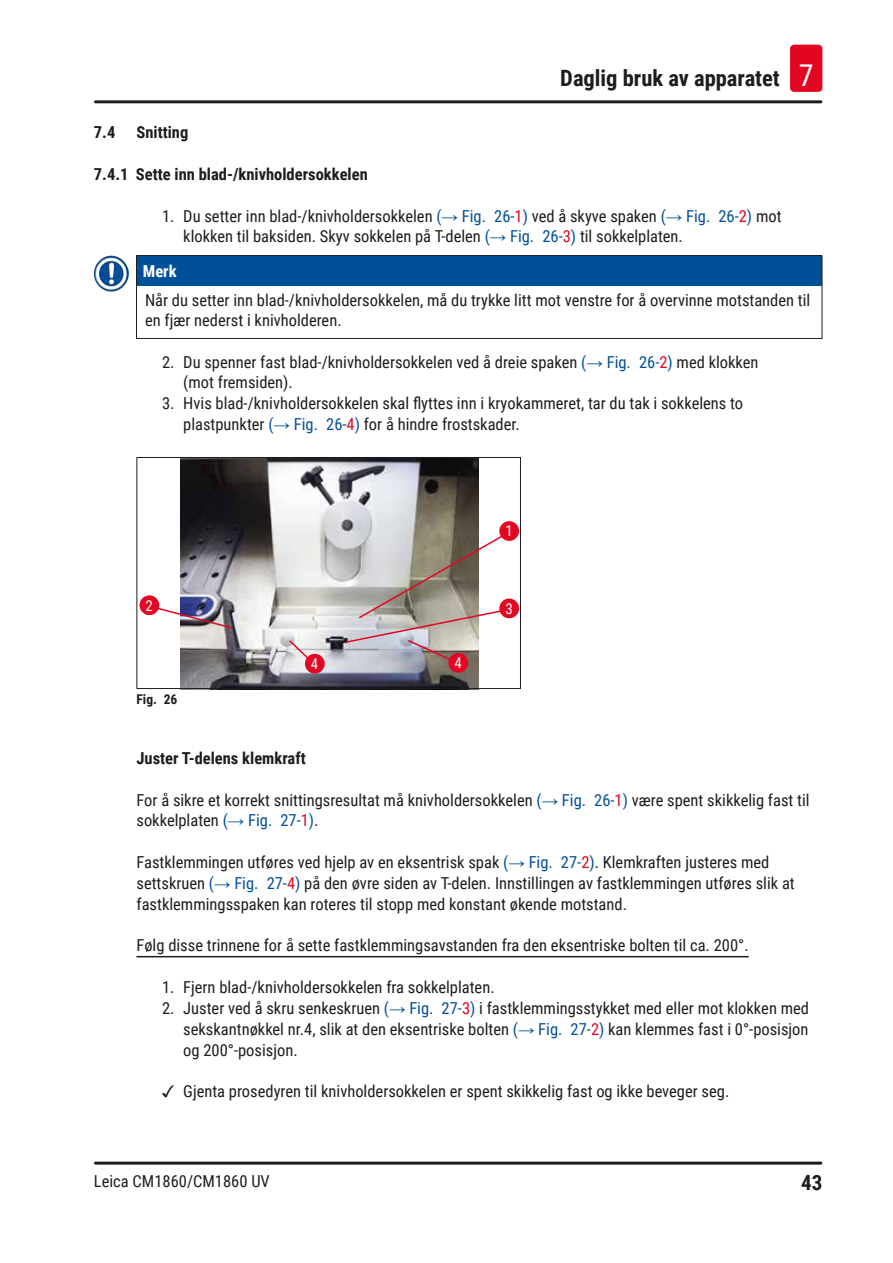
<style>
.page{position:relative;width:893px;height:1263px;background:#fff}
.page>*{position:absolute;margin:0;border:0;box-sizing:border-box;transform-origin:0 0}
.t1{font:700 22.5px "Roboto Condensed";color:#1d1d1b}
.t2{font:700 21px "Roboto Condensed";color:#1d1d1b}
.Description_text{font:16.5px/20.9px "Roboto Condensed";color:#1d1d1b}
.Source_of_danger{font:16.5px/19.8px "Roboto Condensed";color:#1d1d1b}
.I_Topic{font:16.5px "Roboto Condensed";color:#1d1d1b}
.Subheading{font:700 16.5px "Roboto Condensed";color:#1d1d1b}
.Signalword__no_use_a{font:700 16.5px "Roboto Condensed";color:#fff}
.t3{font:15px "Roboto Condensed";color:#fff}
.t4{font:700 13.5px "Roboto Condensed";color:#1d1d1b}
.s1{font-weight:400;font-size:30px;color:#fff}
.s2{color:#005099}
.s3{font-family:"Arial";color:#005099}
.s4{color:#e40522}
</style>
<div class="page">
<hr style="left:95px;top:100px;width:726px;height:3px;background:#1d1d1b">
<hr style="left:95px;top:1161px;width:726px;height:3px;background:#1d1d1b">
<div style="left:790px;top:45px;width:32px;height:47px;background:#e40522;border-radius:4px"></div>
<hr style="left:136px;top:956px;width:613px;height:1px;background:#1d1d1b">
<div style="left:136px;top:256px;width:686px;height:30px;background:#005099"></div>
<hr style="left:136px;top:256px;width:1px;height:30px;background:#1d1d1b">
<hr style="left:136px;top:286px;width:1px;height:52px;background:#1d1d1b">
<hr style="left:822px;top:286px;width:1px;height:52px;background:#1d1d1b">
<hr style="left:136px;top:338px;width:686px;height:1px;background:#1d1d1b">
<hr style="left:136px;top:255px;width:686px;height:1px;background:#1d1d1b">
<hr style="left:822px;top:256px;width:1px;height:30px;background:#1d1d1b">
<img style="left:94px;top:256px;width:26px;height:36px">
<img style="left:180px;top:459px;width:298px;height:228px">
<svg style="left:155px;top:606px;width:78px;height:24px"></svg>
<svg style="left:288px;top:639px;width:23px;height:22px"></svg>
<svg style="left:344px;top:535px;width:157px;height:126px;background:#b9b1ad"></svg>
<div style="left:499px;top:521px;width:20px;height:20px;background:#e40522;border-radius:50%"></div>
<div style="left:140px;top:595px;width:19px;height:20px;background:#e40522;border-radius:50%"></div>
<div style="left:499px;top:598px;width:20px;height:20px;background:#e40522;border-radius:50%"></div>
<div style="left:448px;top:653px;width:20px;height:20px;background:#e40522;border-radius:50%"></div>
<div style="left:305px;top:654px;width:20px;height:20px;background:#e40522;border-radius:50%"></div>
<div style="left:136px;top:457px;width:385px;height:232px;border:1px solid #1d1d1b"></div>
<h1 class="t1" style="left:560px;top:63px;width:255px">Daglig bruk av apparatet <span class="s1">7</span></h1>
<p class="Subheading" style="left:94px;top:121px;width:23px">7.4</p>
<p class="Subheading" style="left:136px;top:121px;width:53px">Snitting</p>
<p class="Subheading" style="left:94px;top:162px;width:275px">7.4.1 Sette inn blad-/knivholdersokkelen</p>
<p class="Description_text" style="left:183px;top:205px;width:600px;text-indent:-21px">1. Du setter inn blad-/knivholdersokkelen <span class="s2">(</span><span class="s3">→</span> <span class="s2">Fig. 26‑</span><span class="s4">1</span><span class="s2">)</span> ved å skyve spaken <span class="s2">(</span><span class="s3">→</span> <span class="s2">Fig. 26‑</span><span class="s4">2</span><span class="s2">)</span> mot klokken til baksiden. Skyv sokkelen på T-delen <span class="s2">(</span><span class="s3">→</span> <span class="s2">Fig. 26‑</span><span class="s4">3</span><span class="s2">)</span> til sokkelplaten.</p>
<p class="Signalword__no_use_a" style="left:143px;top:260px;width:35px">Merk</p>
<p class="Source_of_danger" style="left:145px;top:289px;width:667px">Når du setter inn blad-/knivholdersokkelen, må du trykke litt mot venstre for å overvinne motstanden til en fjær nederst i knivholderen.</p>
<p class="Description_text" style="left:183px;top:351px;width:577px;text-indent:-21px">2. Du spenner fast blad-/knivholdersokkelen ved å dreie spaken <span class="s2">(</span><span class="s3">→</span> <span class="s2">Fig. 26‑</span><span class="s4">2</span><span class="s2">)</span> med klokken (mot fremsiden).</p>
<p class="Description_text" style="left:183px;top:392px;width:561px;text-indent:-21px">3. Hvis blad-/knivholdersokkelen skal flyttes inn i kryokammeret, tar du tak i sokkelens to plastpunkter <span class="s2">(</span><span class="s3">→</span> <span class="s2">Fig. 26‑</span><span class="s4">4</span><span class="s2">)</span> for å hindre frostskader.</p>
<p class="t3" style="left:505px;top:520px;width:9px">1</p>
<p class="t3" style="left:146px;top:595px;width:9px">2</p>
<p class="t3" style="left:505px;top:598px;width:9px">3</p>
<p class="t4" style="left:137px;top:689px;width:42px">Fig. 26</p>
<p class="t3" style="left:311px;top:653px;width:9px">4</p>
<p class="t3" style="left:454px;top:652px;width:9px">4</p>
<p class="Subheading" style="left:136px;top:746px;width:171px">Juster T-delens klemkraft</p>
<p class="Description_text" style="left:136px;top:789px;width:675px">For å sikre et korrekt snittingsresultat må knivholdersokkelen <span class="s2">(</span><span class="s3">→</span> <span class="s2">Fig. 26‑</span><span class="s4">1</span><span class="s2">)</span> være spent skikkelig fast til sokkelplaten <span class="s2">(</span><span class="s3">→</span> <span class="s2">Fig. 27‑</span><span class="s4">1</span><span class="s2">)</span>.</p>
<p class="Description_text" style="left:136px;top:851px;width:660px">Fastklemmingen utføres ved hjelp av en eksentrisk spak <span class="s2">(</span><span class="s3">→</span> <span class="s2">Fig. 27‑</span><span class="s4">2</span><span class="s2">)</span>. Klemkraften justeres med settskruen <span class="s2">(</span><span class="s3">→</span> <span class="s2">Fig. 27‑</span><span class="s4">4</span><span class="s2">)</span> på den øvre siden av T-delen. Innstillingen av fastklemmingen utføres slik at fastklemmingsspaken kan roteres til stopp med konstant økende motstand.</p>
<p class="I_Topic" style="left:136px;top:934px;width:614px">Følg disse trinnene for å sette fastklemmingsavstanden fra den eksentriske bolten til ca. 200°.</p>
<p class="Description_text" style="left:162px;top:976px;width:334px">1. Fjern blad-/knivholdersokkelen fra sokkelplaten.</p>
<p class="Description_text" style="left:183px;top:997px;width:627px;text-align:justify;text-indent:-21px">2. Juster ved å skru senkeskruen <span class="s2">(</span><span class="s3">→</span> <span class="s2">Fig. 27‑</span><span class="s4">3</span><span class="s2">)</span> i fastklemmingsstykket med eller mot klokken med sekskantnøkkel nr.4, slik at den eksentriske bolten <span class="s2">(</span><span class="s3">→</span> <span class="s2">Fig. 27‑</span><span class="s4">2</span><span class="s2">)</span> kan klemmes fast i 0°-posisjon og 200°-posisjon.</p>
<p class="Description_text" style="left:183px;top:1080px;width:548px">Gjenta prosedyren til knivholdersokkelen er spent skikkelig fast og ikke beveger seg.</p>
<p class="Description_text" style="left:94px;top:1170px;width:177px">Leica CM1860/CM1860 UV</p>
<p class="t2" style="left:801px;top:1168px;width:23px">43</p>
</div>
